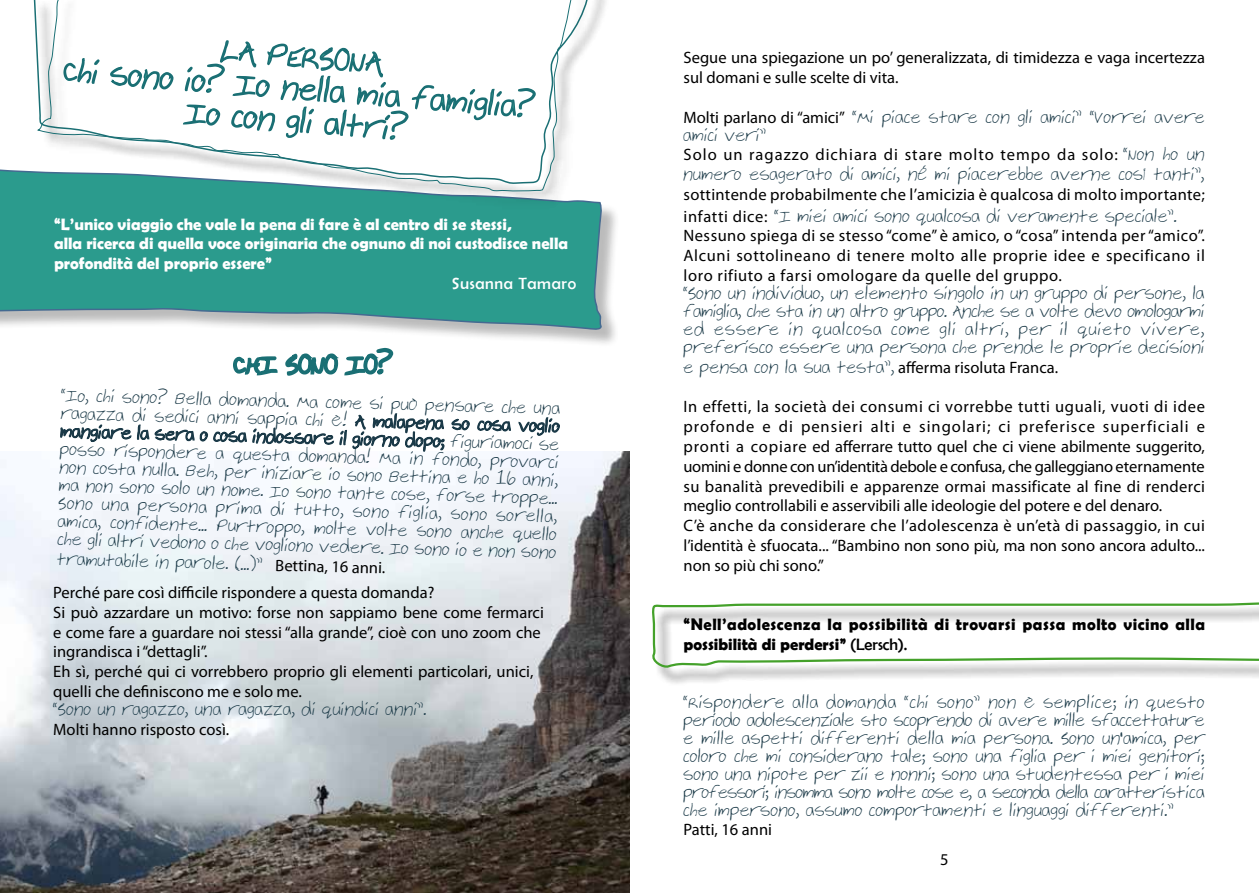
<style>
.page{position:relative;width:1259px;height:893px;background:#fff}
.page>*{position:absolute;margin:0;border:0;box-sizing:border-box;transform-origin:0 0}
.t1{font:16.5px/19.8px "Myriad Pro";color:#000}
.t2{font:700 16.5px/19.8px "Berlin Sans FB Demi";color:#fff}
.t3{font:700 16.5px/19.8px "Berlin Sans FB Demi";letter-spacing:.03em;color:#000}
.t4{font:16.5px "Myriad Pro";letter-spacing:.02em;color:#000}
.t5{font:16.5px "Myriad Pro";letter-spacing:.06em;color:#000}
.t6{font:16.5px "Berlin Sans FB";letter-spacing:.04em;color:#fff}
.t7{font:15px/18px "Cheyenne Hand";color:#1b3a48;text-align:justify}
.s1{font-family:"Myriad Pro";font-size:16.5px;color:#000}
.s2{font-family:"Cheyenne Hand";font-size:15px;color:#1b3a48}
.s3{font-family:"Berlin Sans FB";font-weight:400}
</style>
<div class="page">
<img style="left:0;top:451px;width:629px;height:442px">
<div style="left:0;top:160px;width:620px;height:188px;background:#000;opacity:.27"></div>
<svg style="left:0;top:160px;width:602px;height:172px;background:#51a69d"></svg>
<div style="left:36px;top:0;width:574px;height:203px;background:#000;opacity:.75"></div>
<svg style="left:33px;top:0;width:559px;height:348px;background:#50a99e"></svg>
<div style="left:42px;top:0;width:551px;height:210px;background:#000;opacity:.75"></div>
<svg style="left:37px;top:0;width:538px;height:192px"></svg>
<svg style="left:231px;top:327px;width:165px;height:49px"></svg>
<svg style="left:518px;top:417px;width:43px;height:126px"></svg>
<svg style="left:59px;top:413px;width:453px;height:145px"></svg>
<div style="left:654px;top:604px;width:605px;height:82px;background:#000;opacity:.75"></div>
<svg style="left:652px;top:602px;width:607px;height:66px"></svg>
<p class="t2" style="left:54px;top:214px;width:515px">“L’unico viaggio che vale la pena di fare è al centro di se stessi,<br>alla ricerca di quella voce originaria che ognuno di noi custodisce nella profondità del proprio essere”</p>
<p class="t6" style="left:452px;top:274px;width:126px">Susanna Tamaro</p>
<p class="t7" style="left:62px;top:384px;width:501px;rotate:2deg">“Io, chi sono? Bella domanda. Ma come si può pensare che una ragazza di sedici anni sappia chi è! A malapena so cosa voglio</p>
<p class="t7" style="left:60px;top:438px;width:501px;rotate:2deg">posso rispondere a questa domanda! Ma in fondo, provarci non costa nulla. Beh, per iniziare io sono Bettina e ho 16 anni, ma non sono solo un nome. Io sono tante cose, forse troppe...<br>Sono una persona prima di tutto, sono figlia, sono sorella, amica, confidente... Purtroppo, molte volte sono anche quello che gli altri vedono o che vogliono vedere. Io sono io e non sono</p>
<p class="t7" style="left:58px;top:549px;width:207px;rotate:2deg">tramutabile in parole. (...)”</p>
<p class="t1" style="left:276px;top:555px;width:112px;rotate:1deg">Bettina, 16 anni.</p>
<p class="t1" style="left:53px;top:582px;width:492px">Perché pare così difficile rispondere a questa domanda?<br>Si può azzardare un motivo: forse non sappiamo bene come fermarci e come fare a guardare noi stessi “alla grande”, cioè con uno zoom che ingrandisca i “dettagli”.<br>Eh sì, perché qui ci vorrebbero proprio gli elementi particolari, unici, quelli che definiscono me e solo me.</p>
<p class="t7" style="left:53px;top:700px;width:375px">“Sono un ragazzo, una ragazza, di quindici anni”.</p>
<p class="t1" style="left:53px;top:719px;width:178px">Molti hanno risposto così.</p>
<p class="t1" style="left:683px;top:47px;width:523px">Segue una spiegazione un po’ generalizzata, di timidezza e vaga incertezza sul domani e sulle scelte di vita.</p>
<p class="t7" style="left:683px;top:108px;width:523px"><span class="s1">Molti parlano di “amici”</span> “Mi piace stare con gli amici” “Vorrei avere amici veri”</p>
<p class="t5" style="left:683px;top:145px;width:523px">Solo un ragazzo dichiara di stare molto tempo da solo: <span class="s2">“Non ho un</span></p>
<p class="t7" style="left:683px;top:165px;width:523px">numero esagerato di amici, né mi piacerebbe averne così tanti”,</p>
<p class="t4" style="left:683px;top:184px;width:523px">sottintende probabilmente che l’amicizia è qualcosa di molto importante;</p>
<p class="t7" style="left:683px;top:207px;width:495px"><span class="s1">infatti dice:</span> “I miei amici sono qualcosa di veramente speciale”.</p>
<p class="t1" style="left:683px;top:226px;width:523px;text-align:justify">Nessuno spiega di se stesso “come” è amico, o “cosa” intenda per “amico”.<br>Alcuni sottolineano di tenere molto alle proprie idee e specificano il loro rifiuto a farsi omologare da quelle del gruppo.</p>
<p class="t7" style="left:683px;top:284px;width:523px">“Sono un individuo, un elemento singolo in un gruppo di persone, la famiglia, che sta in un altro gruppo. Anche se a volte devo omologarmi ed essere in qualcosa come gli altri, per il quieto vivere, preferisco essere una persona che prende le proprie decisioni</p>
<p class="t1" style="left:683px;top:357px;width:376px"><span class="s2">e pensa con la sua testa”,</span> afferma risoluta Franca.</p>
<p class="t1" style="left:683px;top:397px;width:523px">In effetti, la società dei consumi ci vorrebbe tutti uguali, vuoti di idee profonde e di pensieri alti e singolari; ci preferisce superficiali e pronti a copiare ed afferrare tutto quel che ci viene abilmente suggerito, uomini e donne con un’identità debole e confusa, che galleggiano eternamente su banalità prevedibili e apparenze ormai massificate al fine di renderci meglio controllabili e asservibili alle ideologie del potere e del denaro.<br>C’è anche da considerare che l’adolescenza è un’età di passaggio, in cui l’identità è sfuocata... “Bambino non sono più, ma non sono ancora adulto... non so più chi sono.”</p>
<p class="t3" style="left:683px;top:614px;width:523px">“Nell’adolescenza la possibilità di trovarsi passa molto vicino alla possibilità di perdersi” <span class="s3">(Lersch).</span></p>
<p class="t7" style="left:683px;top:693px;width:523px">“Rispondere alla domanda “chi sono” non è semplice; in questo periodo adolescenziale sto scoprendo di avere mille sfaccettature e mille aspetti differenti della mia persona. Sono un’amica, per coloro che mi considerano tale; sono una figlia per i miei genitori; sono una nipote per zii e nonni; sono una studentessa per i miei professori; insomma sono molte cose e, a seconda della caratteristica che impersono, assumo comportamenti e linguaggi differenti.”</p>
<p class="t1" style="left:683px;top:820px;width:90px">Patti, 16 anni</p>
<p class="t1" style="left:940px;top:849px;width:10px">5</p>
</div>
